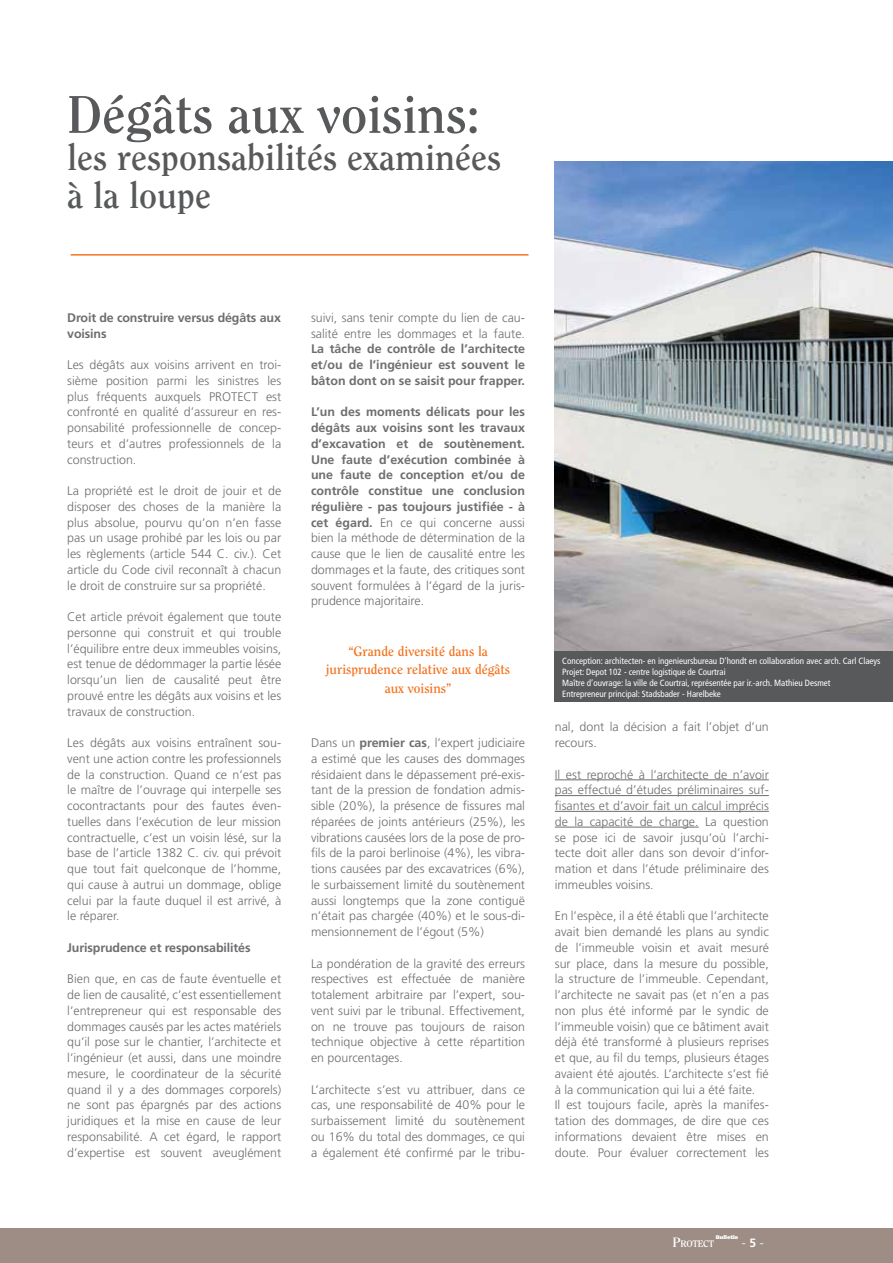
<style>
.page{position:relative;width:893px;height:1263px;background:#fff}
.page>*{position:absolute;margin:0;border:0;box-sizing:border-box;transform-origin:0 0}
.t1{font:700 52.5px "Clearface Std";color:#58595b}
.t2{font:700 36px/37.5px "Clearface Std";color:#58595b}
.t3{font:700 13.5px/18.8px "Clearface Std";color:#f47421;text-align:center}
.t4{font:300 12.45px/15.8px "Frutiger LT Std";color:#6d6e71;text-align:justify}
.t5{font:700 12.45px/15.8px "Frutiger LT Std";color:#6d6e71;text-align:justify}
.t6{font:300 12px "Frutiger LT Std";color:#fff}
.t7{font:700 9.45px "Clearface Std";letter-spacing:-.035em;color:#fff}
.t8{font:condensed 9px/10.8px "Frutiger LT Std";color:#fff}
.t9{font:900 5.25px "Frutiger LT Std";color:#fff}
.s1{font-weight:300}
.s2{font-weight:700}
.s3{font-size:13.5px}
</style>
<div class="page">
<div style="left:0;top:1229px;width:893px;height:34px;background:#9d8d85"></div>
<img style="left:555px;top:161px;width:338px;height:490px">
<div style="left:555px;top:651px;width:338px;height:51px;background:#58595b"></div>
<hr style="left:555px;top:779px;width:214px;height:1px;background:#6d6e71">
<hr style="left:555px;top:795px;width:214px;height:1px;background:#6d6e71">
<hr style="left:555px;top:811px;width:214px;height:1px;background:#6d6e71">
<hr style="left:555px;top:827px;width:144px;height:1px;background:#6d6e71">
<hr style="left:71px;top:254px;width:457px;height:2px;background:#f47421">
<h1 class="t1" style="left:67px;top:83px;width:414px">Dégâts aux voisins:</h1>
<h2 class="t2" style="left:67px;top:139px;width:435px">les responsabilités examinées à la loupe</h2>
<p class="t5" style="left:67px;top:310px;width:215px">Droit de construire versus dégâts aux voisins</p>
<p class="t4" style="left:67px;top:357px;width:216px">Les dégâts aux voisins arrivent en troi&shy;sième position parmi les sinistres les plus fréquents auxquels PROTECT est confronté en qualité d’assureur en res&shy;ponsabilité professionnelle de concep&shy;teurs et d’autres professionnels de la construction.</p>
<p class="t4" style="left:67px;top:483px;width:216px">La propriété est le droit de jouir et de disposer des choses de la manière la plus absolue, pourvu qu’on n’en fasse pas un usage prohibé par les lois ou par les règlements (article 544 C. civ.). Cet article du Code civil reconnaît à chacun le droit de construire sur sa propriété.</p>
<p class="t4" style="left:67px;top:609px;width:216px">Cet article prévoit également que toute personne qui construit et qui trouble l’équilibre entre deux immeubles voisins, est tenue de dédommager la partie lésée lorsqu’un lien de causalité peut être prouvé entre les dégâts aux voisins et les travaux de construction.</p>
<p class="t4" style="left:67px;top:735px;width:216px">Les dégâts aux voisins entraînent sou&shy;vent une action contre les professionnels de la construction. Quand ce n’est pas le maître de l’ouvrage qui interpelle ses cocontractants pour des fautes éven&shy;tuelles dans l’exécution de leur mission contractuelle, c’est un voisin lésé, sur la base de l’article 1382 C. civ. qui prévoit que tout fait quelconque de l’homme, qui cause à autrui un dommage, oblige celui par la faute duquel il est arrivé, à le réparer.</p>
<p class="t5" style="left:67px;top:940px;width:185px">Jurisprudence et responsabilités</p>
<p class="t4" style="left:67px;top:971px;width:216px">Bien que, en cas de faute éventuelle et de lien de causalité, c’est essentiellement l’entrepreneur qui est responsable des dommages causés par les actes matériels qu’il pose sur le chantier, l’architecte et l’ingénieur (et aussi, dans une moindre mesure, le coordinateur de la sécurité quand il y a des dommages corporels) ne sont pas épargnés par des actions juridiques et la mise en cause de leur responsabilité. A cet égard, le rapport d’expertise est souvent aveuglément</p>
<p class="t4" style="left:311px;top:310px;width:216px">suivi, sans tenir compte du lien de cau&shy;salité entre les dommages et la faute.</p>
<p class="t5" style="left:311px;top:341px;width:216px">La tâche de contrôle de l’architecte et/ou de l’ingénieur est souvent le bâton dont on se saisit pour frapper.</p>
<p class="t5" style="left:311px;top:404px;width:216px">L’un des moments délicats pour les dégâts aux voisins sont les travaux d’excavation et de soutènement.<br>Une faute d’exécution combinée à une faute de conception et/ou de contrôle constitue une conclusion régulière - pas toujours justifiée - à cet égard. <span class="s1">En ce qui concerne aussi bien la méthode de détermination de la cause que le lien de causalité entre les dommages et la faute, des critiques sont souvent formulées à l’égard de la juris&shy;prudence majoritaire.</span></p>
<p class="t3" style="left:326px;top:641px;width:186px">“Grande diversité dans la jurisprudence relative aux dégâts aux voisins”</p>
<p class="t4" style="left:311px;top:735px;width:216px">Dans un <span class="s2">premier cas</span>, l’expert judiciaire a estimé que les causes des dommages résidaient dans le dépassement pré-exis&shy;tant de la pression de fondation admis&shy;sible (20%), la présence de fissures mal réparées de joints antérieurs (25%), les vibrations causées lors de la pose de pro&shy;fils de la paroi berlinoise (4%), les vibra&shy;tions causées par des excavatrices (6%), le surbaissement limité du soutènement aussi longtemps que la zone contiguë n’était pas chargée (40%) et le sous-di&shy;mensionnement de l’égout (5%)</p>
<p class="t4" style="left:311px;top:956px;width:216px">La pondération de la gravité des erreurs respectives est effectuée de manière totalement arbitraire par l’expert, sou&shy;vent suivi par le tribunal. Effectivement, on ne trouve pas toujours de raison technique objective à cette répartition en pourcentages.</p>
<p class="t4" style="left:311px;top:1082px;width:216px">L’architecte s’est vu attribuer, dans ce cas, une responsabilité de 40% pour le surbaissement limité du soutènement ou 16% du total des dommages, ce qui a également été confirmé par le tribu-</p>
<p class="t8" style="left:562px;top:656px;width:320px">Conception: architecten- en ingenieursbureau D’hondt en collaboration avec arch. Carl Claeys Projet: Depot 102 - centre logistique de Courtrai<br>Maître d’ouvrage: la ville de Courtrai, représentée par ir.-arch. Mathieu Desmet<br>Entrepreneur principal: Stadsbader - Harelbeke</p>
<p class="t4" style="left:555px;top:719px;width:216px">nal, dont la décision a fait l’objet d’un recours.</p>
<p class="t4" style="left:555px;top:767px;width:216px">Il est reproché à l’architecte de n’avoir pas effectué d’études préliminaires suf&shy;fisantes et d’avoir fait un calcul imprécis de la capacité de charge. La question se pose ici de savoir jusqu’où l’archi&shy;tecte doit aller dans son devoir d’infor&shy;mation et dans l’étude préliminaire des immeubles voisins.</p>
<p class="t4" style="left:555px;top:908px;width:216px;text-align:left">En l’espèce, il a été établi que l’architecte avait bien demandé les plans au syndic de l’immeuble voisin et avait mesuré sur place, dans la mesure du possible, la structure de l’immeuble. Cependant, l’architecte ne savait pas (et n’en a pas non plus été informé par le syndic de l’immeuble voisin) que ce bâtiment avait déjà été transformé à plusieurs reprises et que, au fil du temps, plusieurs étages avaient été ajoutés. L’architecte s’est fié à la communication qui lui a été faite.<br>Il est toujours facile, après la manifes&shy;tation des dommages, de dire que ces informations devaient être mises en doute. Pour évaluer correctement les</p>
<p class="t7" style="left:672px;top:1238px;width:43px"><span class="s3">P</span>ROTECT</p>
<p class="t9" style="left:716px;top:1234px;width:24px">Bulletin</p>
<p class="t6" style="left:742px;top:1236px;width:24px">- <span class="s2">5</span> -</p>
</div>
